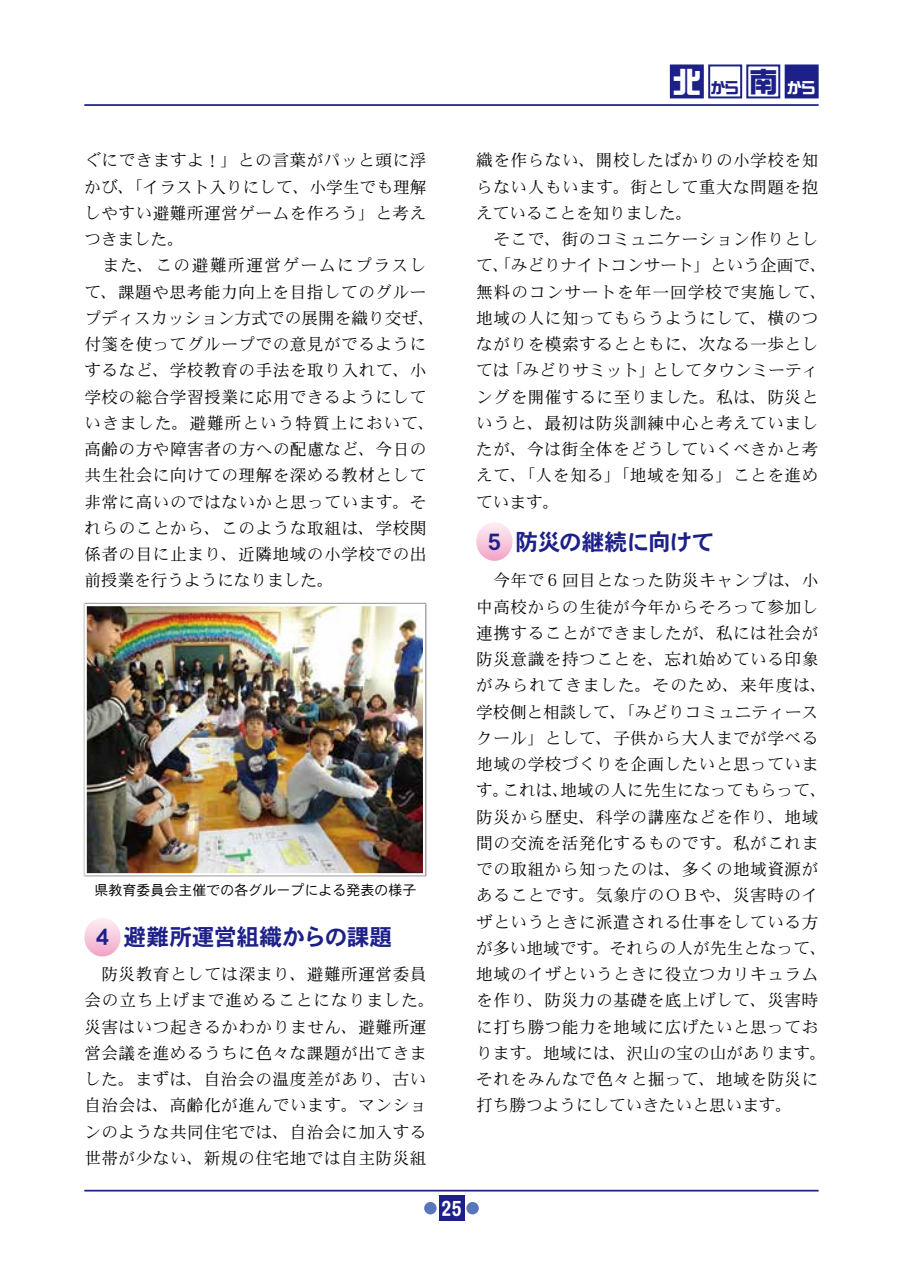
<style>
.page{position:relative;width:903px;height:1275px;background:#fff}
.page>*{position:absolute;margin:0;border:0;box-sizing:border-box;transform-origin:0 0}
.t1{font:22.75px "DFHS Gothic W7 WIN RKSJ H";letter-spacing:-.015em;color:#1d2088}
.t2{font:21px "DFHS Gothic W7 WIN RKSJ H";color:#fff}
.t3{font:16.62px/26.2px "DFHS Mincho W3 WIN RKSJ H";letter-spacing:.03em;color:#000}
.t4{font:15.05px "DF So Gei W9 WING RKSJ H";color:#1d2088}
.t5{font:14px "DFHS Gothic W3 WIN RKSJ H";color:#000}
.s1{font-size:28.7px;color:#fff}
.s2{font-size:28.7px}
.s3{color:#fff}
</style>
<div class="page">
<hr style="left:84px;top:1190px;width:735px;height:1px;background:#1d2088">
<div style="left:439px;top:1196px;width:25px;height:25px;background:#1d2088"></div>
<div style="left:466px;top:1202px;width:13px;height:12px;background:#5976ba;border-radius:50%"></div>
<div style="left:424px;top:1202px;width:13px;height:12px;background:#5976ba;border-radius:50%"></div>
<hr style="left:84px;top:104px;width:735px;height:2px;background:#1d2088">
<div style="left:670px;top:64px;width:34px;height:34px;background:#1d2088;border:2px solid #1d2088"></div>
<div style="left:708px;top:64px;width:34px;height:34px;background:#fff;border:2px solid #1d2088"></div>
<div style="left:746px;top:64px;width:34px;height:34px;background:#fff;border:2px solid #1d2088"></div>
<div style="left:785px;top:64px;width:34px;height:34px;background:#1d2088;border:2px solid #1d2088"></div>
<img style="left:87px;top:607px;width:335px;height:266px">
<div style="left:84px;top:604px;width:341px;height:272px;border:2px solid #fff"></div>
<svg style="left:84px;top:918px;width:37px;height:38px"></svg>
<svg style="left:476px;top:522px;width:36px;height:39px"></svg>
<p class="t4" style="left:672px;top:80px;width:144px"><span class="s1">北</span>から<span class="s2">南</span><span class="s3">から</span></p>
<p class="t3" style="left:84px;top:148px;width:352px">ぐにできますよ！」との言葉がパッと頭に浮かび、「イラスト入りにして、小学生でも理解しやすい避難所運営ゲームを作ろう」と考えつきました。<br>　また、この避難所運営ゲームにプラスして、課題や思考能力向上を目指してのグループディスカッション方式での展開を織り交ぜ、付箋を使ってグループでの意見がでるようにするなど、学校教育の手法を取り入れて、小学校の総合学習授業に応用できるようにしていきました。避難所という特質上において、高齢の方や障害者の方への配慮など、今日の共生社会に向けての理解を深める教材として非常に高いのではないかと思っています。それらのことから、このような取組は、学校関係者の目に止まり、近隣地域の小学校での出前授業を行うようになりました。</p>
<p class="t5" style="left:94px;top:883px;width:323px">県教育委員会主催での各グループによる発表の様子</p>
<h1 class="t1" style="left:91px;top:926px;width:303px">４避難所運営組織からの課題</h1>
<p class="t3" style="left:84px;top:961px;width:352px">　防災教育としては深まり、避難所運営委員会の立ち上げまで進めることになりました。災害はいつ起きるかわかりません、避難所運営会議を進めるうちに色々な課題が出てきました。まずは、自治会の温度差があり、古い自治会は、高齢化が進んでいます。マンションのような共同住宅では、自治会に加入する世帯が少ない、新規の住宅地では自主防災組</p>
<p class="t3" style="left:476px;top:148px;width:352px">織を作らない、開校したばかりの小学校を知らない人もいます。街として重大な問題を抱えていることを知りました。<br>　そこで、街のコミュニケーション作りとして、「みどりナイトコンサート」という企画で、無料のコンサートを年一回学校で実施して、地域の人に知ってもらうようにして、横のつながりを模索するとともに、次なる一歩としては「みどりサミット」としてタウンミーティングを開催するに至りました。私は、防災というと、最初は防災訓練中心と考えていましたが、今は街全体をどうしていくべきかと考えて、「人を知る」「地域を知る」ことを進めています。</p>
<h1 class="t1" style="left:483px;top:530px;width:233px">５防災の継続に向けて</h1>
<p class="t3" style="left:476px;top:568px;width:352px">　今年で６回目となった防災キャンプは、小中高校からの生徒が今年からそろって参加し連携することができましたが、私には社会が防災意識を持つことを、忘れ始めている印象がみられてきました。そのため、来年度は、学校側と相談して、「みどりコミュニティースクール」として、子供から大人までが学べる地域の学校づくりを企画したいと思っています。これは、地域の人に先生になってもらって、防災から歴史、科学の講座などを作り、地域間の交流を活発化するものです。私がこれまでの取組から知ったのは、多くの地域資源があることです。気象庁のＯＢや、災害時のイザというときに派遣される仕事をしている方が多い地域です。それらの人が先生となって、地域のイザというときに役立つカリキュラムを作り、防災力の基礎を底上げして、災害時に打ち勝つ能力を地域に広げたいと思っております。地域には、沢山の宝の山があります。それをみんなで色々と掘って、地域を防災に打ち勝つようにしていきたいと思います。</p>
<p class="t2" style="left:441px;top:1198px;width:23px">25</p>
</div>
